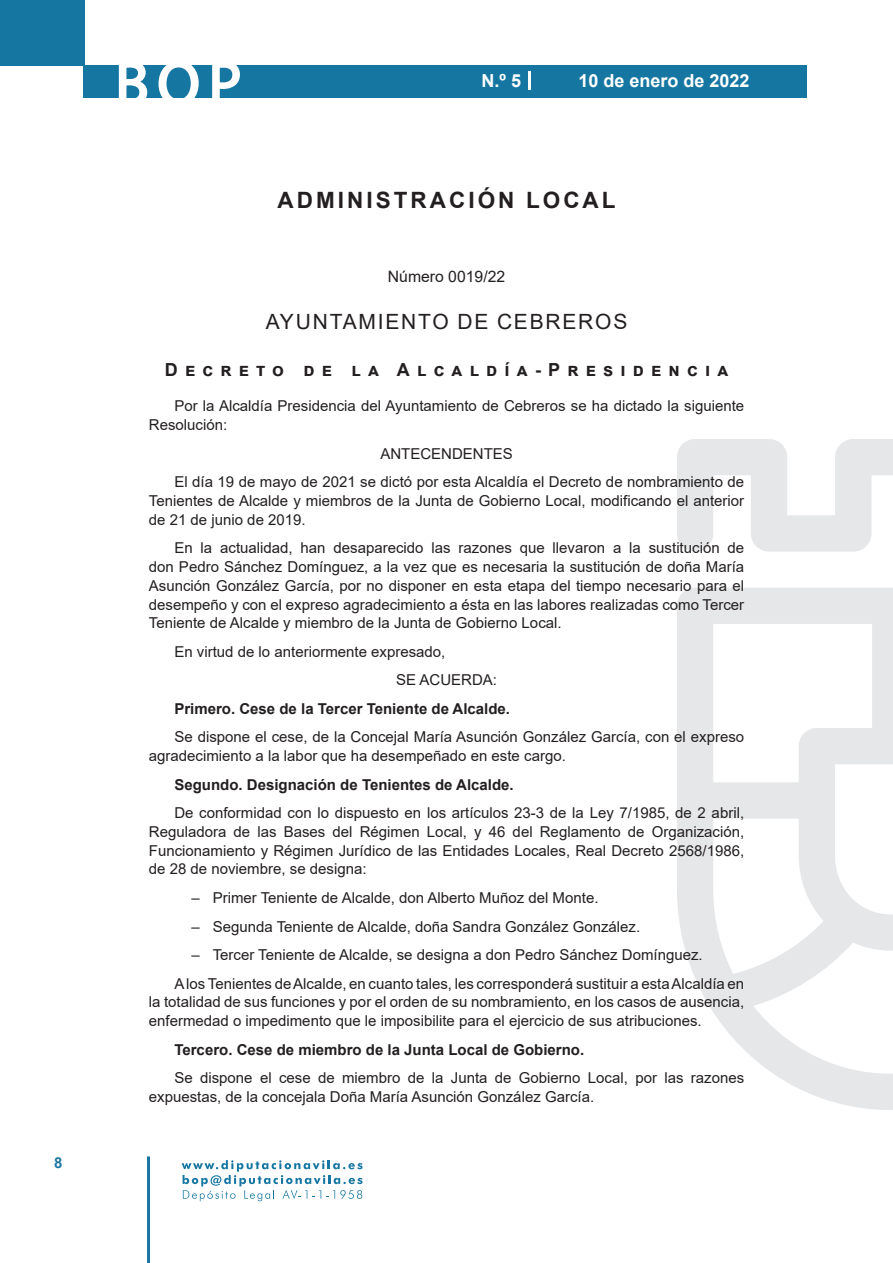
<style>
.page{position:relative;width:893px;height:1263px;background:#fff}
.page>*{position:absolute;margin:0;border:0;box-sizing:border-box;transform-origin:0 0}
.t1{font:500 61.5px "Avant Garde";color:#fff}
.t2{font:700 22.5px "Arial";letter-spacing:.135em;color:#231f20}
.t3{font:21px "Arial";letter-spacing:.085em;color:#231f20}
.t4{font:700 18px "Arial";letter-spacing:.4em;color:#231f20}
.t5{font:700 18px "Arial";color:#fff}
.t6{font:15.75px "Arial";color:#231f20}
.t7{font:15px/18.8px "Arial";color:#231f20}
.t8{font:700 15px "Arial";color:#231f20}
.t9{font:700 15px "Arial";color:#1d76a4}
</style>
<div class="page">
<div style="left:0;top:0;width:85px;height:65px;background:#1676a2"></div>
<div style="left:84px;top:65px;width:723px;height:33px;background:#1676a2"></div>
<svg style="left:118px;top:65px;width:30px;height:33px"></svg>
<svg style="left:158px;top:65px;width:41px;height:33px"></svg>
<svg style="left:212px;top:65px;width:28px;height:33px"></svg>
<svg style="left:182px;top:1160px;width:181px;height:41px"></svg>
<hr style="left:147px;top:1156px;width:3px;height:107px;background:#1d76a4">
<svg style="left:529px;top:71px;width:2px;height:19px"></svg>
<svg style="left:677px;top:439px;width:216px;height:671px"></svg>
<p class="t9" style="left:54px;top:1152px;width:10px">8</p>
<h1 class="t1" style="left:115px;top:46px;width:128px">BOP</h1>
<p class="t5" style="left:482px;top:68px;width:41px">N.º 5</p>
<p class="t5" style="left:578px;top:68px;width:173px">10 de enero de 2022</p>
<h2 class="t2" style="left:277px;top:184px;width:340px">ADMINISTRACIÓN LOCAL</h2>
<p class="t6" style="left:388px;top:266px;width:119px">Número 0019/22</p>
<h3 class="t3" style="left:266px;top:307px;width:363px">AYUNTAMIENTO DE CEBREROS</h3>
<p class="t4" style="left:165px;top:357px;width:565px">Decreto de la Alcaldía-Presidencia</p>
<p class="t7" style="left:149px;top:397px;width:597px;text-indent:26px">Por la Alcaldía Presidencia del Ayuntamiento de Cebreros se ha dictado la siguiente<br>Resolución:</p>
<p class="t7" style="left:174px;top:439px;width:571px;line-height:28.5px;text-indent:206px">ANTECENDENTES<br>El día 19 de mayo de 2021 se dictó por esta Alcaldía el Decreto de nombramiento de</p>
<p class="t7" style="left:149px;top:491px;width:597px">Tenientes de Alcalde y miembros de la Junta de Gobierno Local, modificando el anterior de 21 de junio de 2019.</p>
<p class="t7" style="left:149px;top:538px;width:597px;text-align:justify;text-indent:26px">En la actualidad, han desaparecido las razones que llevaron a la sustitución de don Pedro Sánchez Domínguez, a la vez que es necesaria la sustitución de doña María Asunción González García, por no disponer en esta etapa del tiempo necesario para el desempeño y con el expreso agradecimiento a ésta en las labores realizadas como Tercer Teniente de Alcalde y miembro de la Junta de Gobierno Local.</p>
<p class="t7" style="left:396px;top:637px;width:102px;line-height:28.5px;text-indent:-222px">En virtud de lo anteriormente expresado,<br>SE ACUERDA:</p>
<p class="t8" style="left:174px;top:698px;width:337px">Primero. Cese de la Tercer Teniente de Alcalde.</p>
<p class="t7" style="left:149px;top:728px;width:597px;text-indent:26px">Se dispone el cese, de la Concejal María Asunción González García, con el expreso agradecimiento a la labor que ha desempeñado en este cargo.</p>
<p class="t8" style="left:174px;top:774px;width:341px">Segundo. Designación de Tenientes de Alcalde.</p>
<p class="t7" style="left:149px;top:803px;width:597px;text-align:justify;text-indent:26px">De conformidad con lo dispuesto en los artículos 23-3 de la Ley 7/1985, de 2 abril, Reguladora de las Bases del Régimen Local, y 46 del Reglamento de Organización, Funcionamiento y Régimen Jurídico de las Entidades Locales, Real Decreto 2568/1986, de 28 de noviembre, se designa:</p>
<p class="t7" style="left:191px;top:888px;width:409px">– Primer Teniente de Alcalde, don Alberto Muñoz del Monte.</p>
<p class="t7" style="left:191px;top:917px;width:450px">– Segunda Teniente de Alcalde, doña Sandra González González.</p>
<p class="t7" style="left:174px;top:940px;width:571px;line-height:28.5px;text-indent:17px">– Tercer Teniente de Alcalde, se designa a don Pedro Sánchez Domínguez.<br>A los Tenientes de Alcalde, en cuanto tales, les corresponderá sustituir a esta Alcaldía en</p>
<p class="t7" style="left:149px;top:992px;width:597px">la totalidad de sus funciones y por el orden de su nombramiento, en los casos de ausencia, enfermedad o impedimento que le imposibilite para el ejercicio de sus atribuciones.</p>
<p class="t8" style="left:174px;top:1039px;width:411px">Tercero. Cese de miembro de la Junta Local de Gobierno.</p>
<p class="t7" style="left:149px;top:1068px;width:597px;text-indent:26px">Se dispone el cese de miembro de la Junta de Gobierno Local, por las razones expuestas, de la concejala Doña María Asunción González García.</p>
</div>
